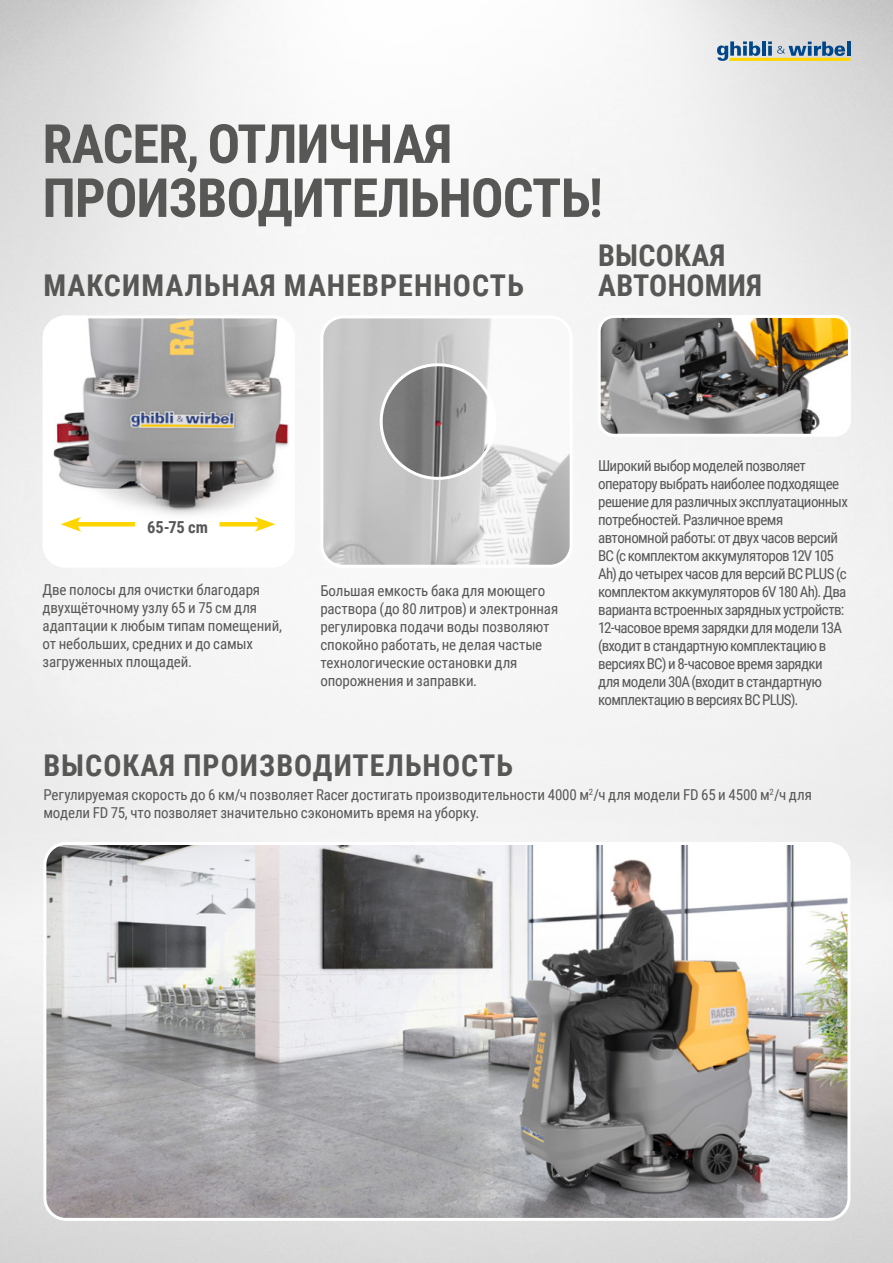
<style>
.page{position:relative;width:893px;height:1263px;background:#fff}
.page>*{position:absolute;margin:0;border:0;box-sizing:border-box;transform-origin:0 0}
.t1{font:700 54px/54px "Roboto Condensed";letter-spacing:-.015em;color:#575756}
.t2{font:700 30px "Roboto Condensed";letter-spacing:.035em;color:#575756}
.t3{font:700 30px/30px "Roboto Condensed";letter-spacing:.01em;color:#575756}
.t4{font:700 16.5px "Roboto Condensed";color:#575756}
.t5{font:15px/18px "Roboto Condensed";letter-spacing:-.02em;color:#575756}
.t6{font:15px/18px "Roboto Condensed";letter-spacing:-.04em;color:#575756}
</style>
<div class="page">
<img style="left:0;top:0;width:893px;height:1263px">
<svg style="left:717px;top:41px;width:133px;height:20px;background:#97a9a3"></svg>
<img style="left:45px;top:843px;width:804px;height:376px">
<div style="left:43px;top:842px;width:807px;height:379px;border:3px solid #fff;border-radius:21px"></div>
<img style="left:599px;top:316px;width:250px;height:119px">
<div style="left:598px;top:315px;width:253px;height:122px;border:3px solid #fff;border-radius:15px"></div>
<img style="left:322px;top:317px;width:249px;height:249px">
<div style="left:320px;top:315px;width:253px;height:253px;border:3px solid #fff;border-radius:21px"></div>
<svg style="left:377px;top:361px;width:122px;height:121px;background:#a4a4a4"></svg>
<img style="left:44px;top:317px;width:249px;height:249px">
<div style="left:43px;top:315px;width:252px;height:253px;border:3px solid #fff;border-radius:21px"></div>
<hr style="left:73px;top:522px;width:62px;height:4px;background:#ffd500">
<svg style="left:61px;top:517px;width:20px;height:15px"></svg>
<hr style="left:219px;top:522px;width:44px;height:4px;background:#ffd500">
<svg style="left:254px;top:517px;width:21px;height:15px"></svg>
<h1 class="t1" style="left:43px;top:115px;width:562px">RACER, ОТЛИЧНАЯ<br>ПРОИЗВОДИТЕЛЬНОСТЬ!</h1>
<h2 class="t3" style="left:598px;top:239px;width:165px">ВЫСОКАЯ<br>АВТОНОМИЯ</h2>
<h2 class="t2" style="left:43px;top:264px;width:482px">МАКСИМАЛЬНАЯ МАНЕВРЕННОСТЬ</h2>
<p class="t4" style="left:147px;top:518px;width:62px">65-75 cm</p>
<p class="t5" style="left:43px;top:580px;width:241px">Две полосы для очистки благодаря двухщёточному узлу 65 и 75 см для адаптации к любым типам помещений, от небольших, средних и до самых загруженных площадей.</p>
<p class="t5" style="left:320px;top:581px;width:240px">Большая емкость бака для моющего раствора (до 80 литров) и электронная регулировка подачи воды позволяют спокойно работать, не делая частые технологические остановки для опорожнения и заправки.</p>
<h2 class="t2" style="left:43px;top:744px;width:471px">ВЫСОКАЯ ПРОИЗВОДИТЕЛЬНОСТЬ</h2>
<p class="t6" style="left:598px;top:456px;width:251px">Широкий выбор моделей позволяет оператору выбрать наиболее подходящее решение для различных эксплуатационных потребностей. Различное время автономной работы: от двух часов версий BC (с комплектом аккумуляторов 12V 105<br>Ah) до четырех часов для версий BC PLUS (с комплектом аккумуляторов 6V 180 Ah). Два варианта встроенных зарядных устройств:<br>12-часовое время зарядки для модели 13A (входит в стандартную комплектацию в версиях BC) и 8-часовое время зарядки для модели 30A (входит в стандартную комплектацию в версиях BC PLUS).</p>
<p class="t5" style="left:43px;top:785px;width:770px">Регулируемая скорость до 6 км/ч позволяет Racer достигать производительности 4000 м<sup>2</sup>/ч для модели FD 65 и 4500 м<sup>2</sup>/ч для модели FD 75, что позволяет значительно сэкономить время на уборку.</p>
</div>
